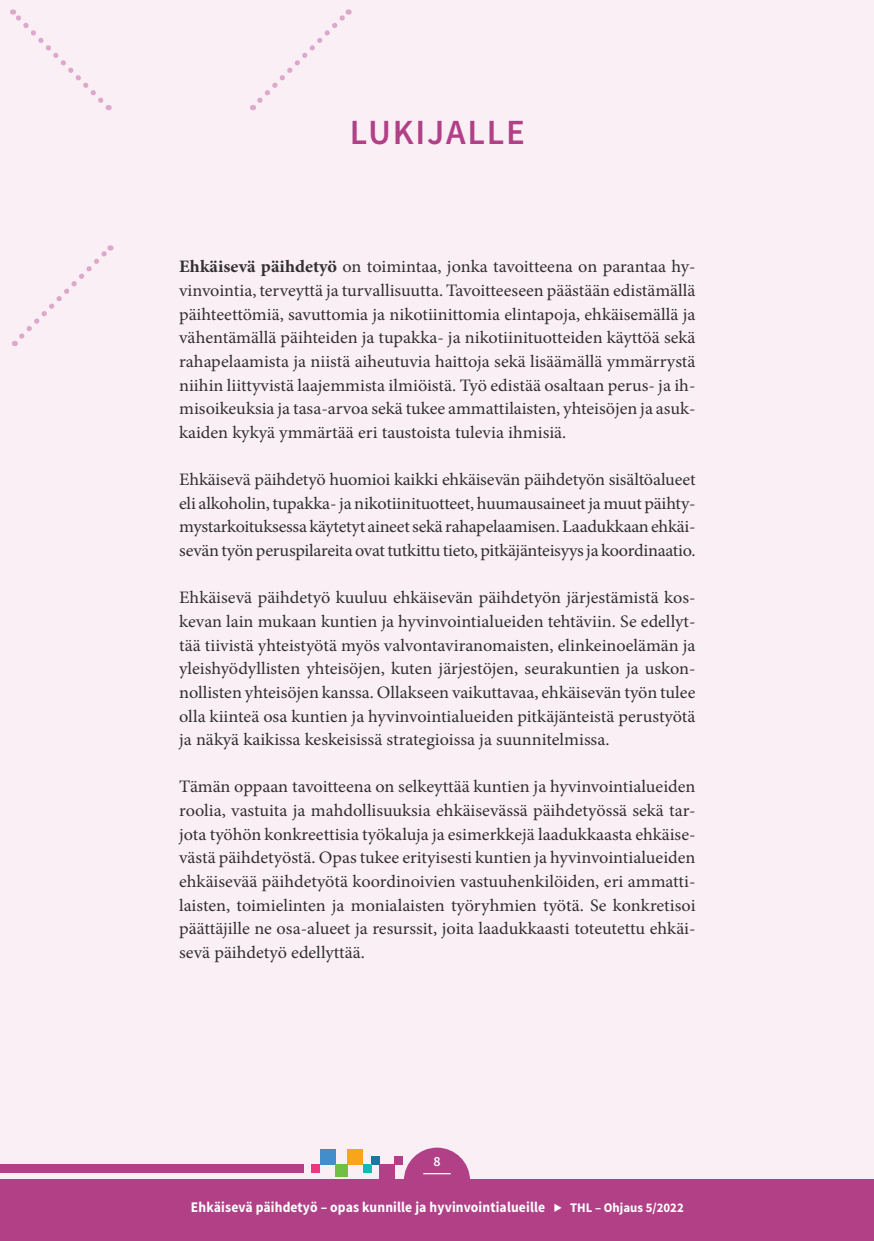
<style>
.page{position:relative;width:874px;height:1241px;background:#fff}
.page>*{position:absolute;margin:0;border:0;box-sizing:border-box;transform-origin:0 0}
.Otsikko1{font:600 35.35px "Source Sans Pro";letter-spacing:.05em;color:#b14087}
.Leipis{font:17.5px/23.6px "Minion Pro";letter-spacing:-.005em;color:#312f30;text-align:justify;scale:1.04 1}
.t1{font:700 14.7px "Source Sans Pro";letter-spacing:.01em;color:#fff;scale:.92 1}
.t2{font:600 14px "Source Sans Pro";color:#fff}
.s1{font-weight:700}
.s2{font-size:13.12px}
</style>
<div class="page">
<div style="left:0;top:0;width:873px;height:1192px;background:#f9eff5"></div>
<svg style="left:252px;top:9px;width:99px;height:101px"></svg>
<svg style="left:14px;top:245px;width:100px;height:101px"></svg>
<svg style="left:10px;top:9px;width:99px;height:101px"></svg>
<div style="left:404px;top:1147px;width:66px;height:66px;background:#b14087;border-radius:50%"></div>
<hr style="left:423px;top:1172px;width:27px;height:2px;background:#fff">
<div style="left:0;top:1179px;width:873px;height:61px;background:#b14087"></div>
<div style="left:371px;top:1156px;width:8px;height:8px;background:#1d76a0"></div>
<div style="left:394px;top:1156px;width:8px;height:8px;background:#b14087"></div>
<div style="left:363px;top:1164px;width:8px;height:8px;background:#10bab5"></div>
<div style="left:379px;top:1164px;width:15px;height:15px;background:#b14087"></div>
<div style="left:347px;top:1148px;width:16px;height:16px;background:#f9a51b"></div>
<div style="left:319px;top:1148px;width:16px;height:16px;background:#448dcb"></div>
<div style="left:335px;top:1164px;width:12px;height:12px;background:#71bf44"></div>
<div style="left:311px;top:1164px;width:8px;height:8px;background:#ef3781"></div>
<div style="left:0;top:1164px;width:303px;height:8px;background:#b14087"></div>
<h1 class="Otsikko1" style="left:349px;top:110px;width:176px">LUKIJALLE</h1>
<p class="Leipis" style="left:179px;top:255px;width:498px"><span class="s1">Ehkäisevä päihdetyö</span> on toimintaa, jonka tavoitteena on parantaa hy&shy;vinvointia, terveyttä ja turvallisuutta. Tavoitteeseen päästään edistämällä päihteettömiä, savuttomia ja nikotiinittomia elintapoja, ehkäisemällä ja vähentämällä päihteiden ja tupakka- ja nikotiinituotteiden käyttöä sekä rahapelaamista ja niistä aiheutuvia haittoja sekä lisäämällä ymmärrystä niihin liittyvistä laajemmista ilmiöistä. Työ edistää osaltaan perus- ja ih&shy;misoikeuksia ja tasa-arvoa sekä tukee ammattilaisten, yhteisöjen ja asuk&shy;kaiden kykyä ymmärtää eri taustoista tulevia ihmisiä.</p>
<p class="Leipis" style="left:179px;top:467px;width:498px">Ehkäisevä päihdetyö huomioi kaikki ehkäisevän päihdetyön sisältöalueet eli alkoholin, tupakka- ja nikotiinituotteet, huumausaineet ja muut päihty&shy;mystarkoituksessa käytetyt aineet sekä rahapelaamisen. Laadukkaan ehkäi&shy;sevän työn peruspilareita ovat tutkittu tieto, pitkäjänteisyys ja koordinaatio.</p>
<p class="Leipis" style="left:179px;top:586px;width:498px">Ehkäisevä päihdetyö kuuluu ehkäisevän päihdetyön järjestämistä kos&shy;kevan lain mukaan kuntien ja hyvinvointialueiden tehtäviin. Se edellyt&shy;tää tiivistä yhteistyötä myös valvontaviranomaisten, elinkeinoelämän ja yleishyödyllisten yhteisöjen, kuten järjestöjen, seurakuntien ja uskon&shy;nollisten yhteisöjen kanssa. Ollakseen vaikuttavaa, ehkäisevän työn tulee olla kiinteä osa kuntien ja hyvinvointialueiden pitkäjänteistä perustyötä ja näkyä kaikissa keskeisissä strategioissa ja suunnitelmissa.</p>
<p class="Leipis" style="left:179px;top:775px;width:498px">Tämän oppaan tavoitteena on selkeyttää kuntien ja hyvinvointialueiden roolia, vastuita ja mahdollisuuksia ehkäisevässä päihdetyössä sekä tar&shy;jota työhön konkreettisia työkaluja ja esimerkkejä laadukkaasta ehkäise&shy;västä päihdetyöstä. Opas tukee erityisesti kuntien ja hyvinvointialueiden ehkäisevää päihdetyötä koordinoivien vastuuhenkilöiden, eri ammatti&shy;laisten, toimielinten ja monialaisten työryhmien työtä. Se konkretisoi päättäjille ne osa-alueet ja resurssit, joita laadukkaasti toteutettu ehkäi&shy;sevä päihdetyö edellyttää.</p>
<p class="t2" style="left:433px;top:1151px;width:9px">8</p>
<p class="t1" style="left:191px;top:1197px;width:537px">Ehkäisevä päihdetyö – opas kunnille ja hyvinvointialueille ▶ <span class="s2">THL – Ohjaus 5/2022</span></p>
</div>
